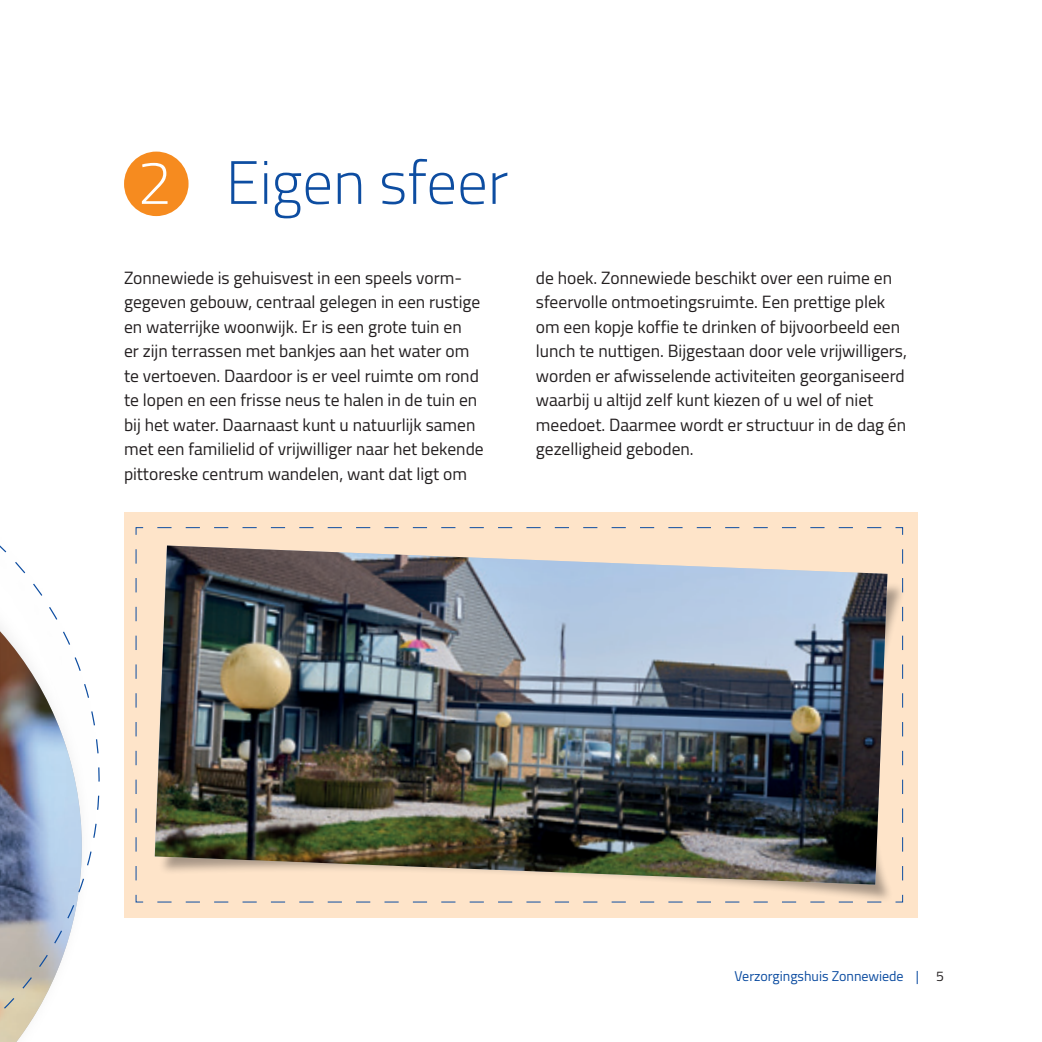
<style>
.page{position:relative;width:1042px;height:1042px;background:#fff}
.page>*{position:absolute;margin:0;border:0;box-sizing:border-box;transform-origin:0 0}
.t1{font:300 61.25px "Cairo";color:#0d4da1}
.t2{font:17.5px/24.5px "Cairo";color:#231f20}
.t3{font:14px "Cairo";color:#0d4da1}
.s1{color:#fff}
.s2{color:#231f20}
</style>
<div class="page">
<div style="left:124px;top:152px;width:65px;height:64px;background:#f68b1f;border-radius:50%"></div>
<svg style="left:96px;top:739px;width:4px;height:89px"></svg>
<svg style="left:0;top:545px;width:96px;height:497px"></svg>
<div style="left:124px;top:512px;width:794px;height:406px;background:#fee4c9"></div>
<svg style="left:135px;top:527px;width:768px;height:376px"></svg>
<div style="left:158px;top:561px;width:747px;height:342px;background:#231f20;opacity:.4"></div>
<img style="left:155px;top:545px;width:732px;height:340px">
<h1 class="t1" style="left:137px;top:132px;width:372px"><span class="s1">2</span> Eigen sfeer</h1>
<p class="t2" style="left:124px;top:265px;width:361px">Zonnewiede is gehuisvest in een speels vorm&shy;gegeven gebouw, centraal gelegen in een rustige en waterrijke woonwijk. Er is een grote tuin en<br>er zijn terrassen met bankjes aan het water om te vertoeven. Daardoor is er veel ruimte om rond te lopen en een frisse neus te halen in de tuin en bij het water. Daarnaast kunt u natuurlijk samen met een familielid of vrijwilliger naar het bekende pittoreske centrum wandelen, want dat ligt om</p>
<p class="t2" style="left:536px;top:265px;width:373px">de hoek. Zonnewiede beschikt over een ruime en sfeervolle ontmoetingsruimte. Een prettige plek om een kopje koffie te drinken of bijvoorbeeld een lunch te nuttigen. Bijgestaan door vele vrijwilligers, worden er afwisselende activiteiten georganiseerd waarbij u altijd zelf kunt kiezen of u wel of niet meedoet. Daarmee wordt er structuur in de dag én gezelligheid geboden.</p>
<p class="t3" style="left:734px;top:964px;width:211px">Verzorgingshuis Zonnewiede | <span class="s2">5</span></p>
</div>
